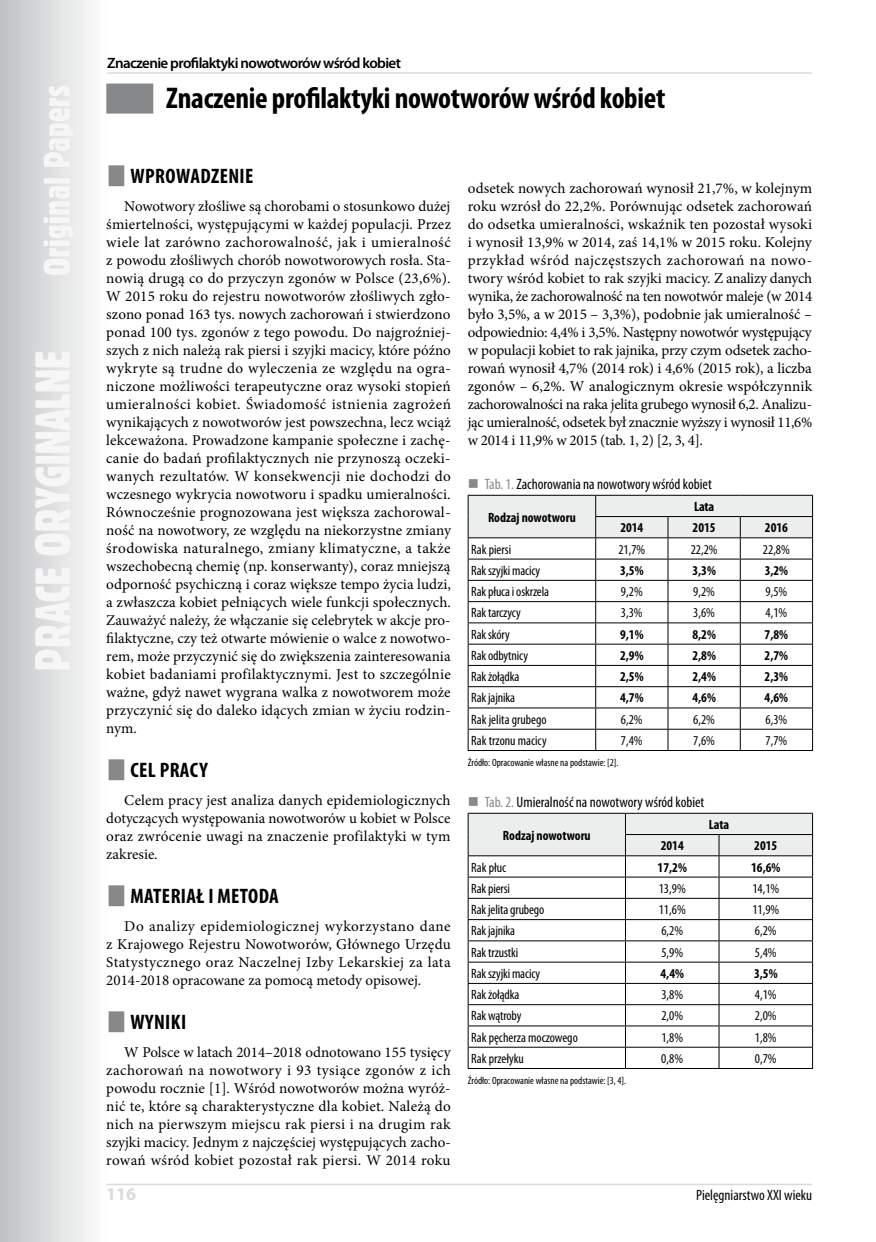
<style>
.page{position:relative;width:876px;height:1242px;background:#fff}
.page>*{position:absolute;margin:0;border:0;box-sizing:border-box;transform-origin:0 0}
.t1{font:700 condensed 30px "Myriad Pro";letter-spacing:-.01em;color:#000}
.t2{font:700 condensed 21px "Myriad Pro";letter-spacing:.02em;color:#000}
.t3{font:700 18px "Myriad Pro";color:#d9dadb}
.t4{font:15px/18px "Minion Pro";letter-spacing:.005em;color:#000;text-align:justify}
.t5{font:condensed 15px "Myriad Pro";color:#000}
.t6{font:600 15px "Myriad Pro";letter-spacing:-.005em;color:#000}
.t7{font:600 15px "Myriad Pro";letter-spacing:-.025em;color:#000}
.t8{font:condensed 13.5px "Myriad Pro";letter-spacing:-.01em;color:#000}
.t9{font:700 condensed 13.5px "Myriad Pro";color:#000}
.t10{font:condensed 10.5px "Myriad Pro";color:#000}
.s1{color:#87888a}
</style>
<div class="page">
<svg style="left:0;top:0;width:108px;height:1242px"></svg>
<svg style="left:35px;top:86px;width:38px;height:583px"></svg>
<hr style="left:106px;top:1183px;width:706px;height:2px;background:#d9dadb">
<hr style="left:107px;top:72px;width:705px;height:2px;background:#d9dadb">
<div style="left:106px;top:84px;width:47px;height:30px;background:#87888a"></div>
<hr style="left:468px;top:750px;width:128px;height:1px;background:#000">
<hr style="left:596px;top:750px;width:72px;height:1px;background:#000">
<hr style="left:668px;top:750px;width:72px;height:1px;background:#000">
<hr style="left:740px;top:750px;width:73px;height:1px;background:#000">
<svg style="left:468px;top:495px;width:345px;height:255px"></svg>
<div style="left:107px;top:56px;width:704px;height:16px;background:#fff"></div>
<hr style="left:468px;top:1068px;width:157px;height:1px;background:#000">
<hr style="left:625px;top:1068px;width:94px;height:1px;background:#000">
<hr style="left:719px;top:1068px;width:94px;height:1px;background:#000">
<svg style="left:468px;top:813px;width:345px;height:255px"></svg>
<p class="t7" style="left:107px;top:53px;width:295px">Znaczenie profilaktyki nowotworów wśród kobiet</p>
<p class="t6" style="left:107px;top:53px;width:347px">The importance of ca cers prophylaxis among women</p>
<h1 class="t1" style="left:166px;top:79px;width:501px">Znaczenie profilaktyki nowotworów wśród kobiet</h1>
<h2 class="t2" style="left:131px;top:163px;width:125px">WPROWADZENIE</h2>
<p class="t4" style="left:106px;top:197px;width:346px;text-indent:18px">Nowotwory złośliwe są chorobami o stosunkowo dużej śmiertelności, występującymi w każdej populacji. Przez wiele lat zarówno zachorowalność, jak i umieralność z powodu złośliwych chorób nowotworowych rosła. Sta&shy;nowią drugą co do przyczyn zgonów w Polsce (23,6%).<br>W 2015 roku do rejestru nowotworów złośliwych zgło&shy;szono ponad 163 tys. nowych zachorowań i stwierdzono ponad 100 tys. zgonów z tego powodu. Do najgroźniej&shy;szych z nich należą rak piersi i szyjki macicy, które późno wykryte są trudne do wyleczenia ze względu na ogra&shy;niczone możliwości terapeutyczne oraz wysoki stopień umieralności kobiet. Świadomość istnienia zagrożeń wynikających z nowotworów jest powszechna, lecz wciąż lekceważona. Prowadzone kampanie społeczne i zachę&shy;canie do badań profilaktycznych nie przynoszą oczeki&shy;wanych rezultatów. W konsekwencji nie dochodzi do wczesnego wykrycia nowotworu i spadku umieralności.<br>Równocześnie prognozowana jest większa zachorowal&shy;ność na nowotwory, ze względu na niekorzystne zmiany środowiska naturalnego, zmiany klimatyczne, a także wszechobecną chemię (np. konserwanty), coraz mniejszą odporność psychiczną i coraz większe tempo życia ludzi, a zwłaszcza kobiet pełniących wiele funkcji społecznych.<br>Zauważyć należy, że włączanie się celebrytek w akcje pro&shy;filaktyczne, czy też otwarte mówienie o walce z nowotwo&shy;rem, może przyczynić się do zwiększenia zainteresowania kobiet badaniami profilaktycznymi. Jest to szczególnie ważne, gdyż nawet wygrana walka z nowotworem może przyczynić się do daleko idących zmian w życiu rodzin&shy;nym.</p>
<h2 class="t2" style="left:131px;top:756px;width:79px">CEL PRACY</h2>
<p class="t4" style="left:106px;top:791px;width:346px;text-indent:18px">Celem pracy jest analiza danych epidemiologicznych dotyczących występowania nowotworów u kobiet w Polsce oraz zwrócenie uwagi na znaczenie profilaktyki w tym zakresie.</p>
<h2 class="t2" style="left:131px;top:882px;width:150px">MATERIAŁ I METODA</h2>
<p class="t4" style="left:106px;top:917px;width:346px;text-indent:18px">Do analizy epidemiologicznej wykorzystano dane z Krajowego Rejestru Nowotworów, Głównego Urzędu Statystycznego oraz Naczelnej Izby Lekarskiej za lata 2014-2018 opracowane za pomocą metody opisowej.</p>
<h2 class="t2" style="left:131px;top:1008px;width:57px">WYNIKI</h2>
<p class="t4" style="left:106px;top:1043px;width:346px;text-indent:18px">W Polsce w latach 2014–2018 odnotowano 155 tysięcy zachorowań na nowotwory i 93 tysiące zgonów z ich powodu rocznie [1]. Wśród nowotworów można wyróż&shy;nić te, które są charakterystyczne dla kobiet. Należą do nich na pierwszym miejscu rak piersi i na drugim rak szyjki macicy. Jednym z najczęściej występujących zacho&shy;rowań wśród kobiet pozostał rak piersi. W 2014 roku</p>
<p class="t4" style="left:468px;top:179px;width:346px">odsetek nowych zachorowań wynosił 21,7%, w kolejnym roku wzrósł do 22,2%. Porównując odsetek zachorowań do odsetka umieralności, wskaźnik ten pozostał wysoki i wynosił 13,9% w 2014, zaś 14,1% w 2015 roku. Kolejny przykład wśród najczęstszych zachorowań na nowo&shy;twory wśród kobiet to rak szyjki macicy. Z analizy danych wynika, że zachorowalność na ten nowotwór maleje (w 2014 było 3,5%, a w 2015 – 3,3%), podobnie jak umieralność – odpowiednio: 4,4% i 3,5%. Następny nowotwór występujący w populacji kobiet to rak jajnika, przy czym odsetek zacho&shy;rowań wynosił 4,7% (2014 rok) i 4,6% (2015 rok), a liczba zgonów – 6,2%. W analogicznym okresie współczynnik zachorowalności na raka jelita grubego wynosił 6,2. Analizu&shy;jąc umieralność, odsetek był znacznie wyższy i wynosił 11,6% w 2014 i 11,9% w 2015 (tab. 1, 2) [2, 3, 4].</p>
<p class="t5" style="left:485px;top:475px;width:229px"><span class="s1">Tab. 1.</span> Zachorowania na nowotwory wśród kobiet</p>
<p class="t9" style="left:488px;top:509px;width:89px">Rodzaj nowotworu</p>
<p class="t9" style="left:694px;top:498px;width:22px">Lata</p>
<p class="t9" style="left:620px;top:519px;width:25px">2014</p>
<p class="t9" style="left:693px;top:519px;width:25px">2015</p>
<p class="t9" style="left:765px;top:519px;width:25px">2016</p>
<p class="t8" style="left:471px;top:541px;width:41px">Rak piersi</p>
<p class="t8" style="left:618px;top:541px;width:28px">21,7%</p>
<p class="t8" style="left:691px;top:541px;width:28px">22,2%</p>
<p class="t8" style="left:763px;top:541px;width:28px">22,8%</p>
<p class="t8" style="left:471px;top:562px;width:70px">Rak szyjki macicy</p>
<p class="t9" style="left:620px;top:562px;width:25px">3,5%</p>
<p class="t9" style="left:692px;top:562px;width:25px">3,3%</p>
<p class="t9" style="left:765px;top:562px;width:25px">3,2%</p>
<p class="t8" style="left:471px;top:583px;width:79px">Rak płuca i oskrzela</p>
<p class="t8" style="left:621px;top:583px;width:23px">9,2%</p>
<p class="t8" style="left:693px;top:583px;width:23px">9,2%</p>
<p class="t8" style="left:765px;top:583px;width:23px">9,5%</p>
<p class="t8" style="left:471px;top:605px;width:51px">Rak tarczycy</p>
<p class="t8" style="left:621px;top:605px;width:23px">3,3%</p>
<p class="t8" style="left:693px;top:605px;width:23px">3,6%</p>
<p class="t8" style="left:765px;top:605px;width:23px">4,1%</p>
<p class="t8" style="left:471px;top:626px;width:40px">Rak skóry</p>
<p class="t9" style="left:620px;top:625px;width:25px">9,1%</p>
<p class="t9" style="left:692px;top:625px;width:25px">8,2%</p>
<p class="t9" style="left:765px;top:625px;width:25px">7,8%</p>
<p class="t8" style="left:471px;top:647px;width:58px">Rak odbytnicy</p>
<p class="t9" style="left:620px;top:647px;width:25px">2,9%</p>
<p class="t9" style="left:692px;top:647px;width:25px">2,8%</p>
<p class="t9" style="left:765px;top:647px;width:25px">2,7%</p>
<p class="t8" style="left:471px;top:668px;width:50px">Rak żołądka</p>
<p class="t9" style="left:620px;top:668px;width:25px">2,5%</p>
<p class="t9" style="left:692px;top:668px;width:25px">2,4%</p>
<p class="t9" style="left:765px;top:668px;width:25px">2,3%</p>
<p class="t8" style="left:471px;top:690px;width:45px">Rak jajnika</p>
<p class="t9" style="left:620px;top:689px;width:25px">4,7%</p>
<p class="t9" style="left:692px;top:689px;width:25px">4,6%</p>
<p class="t9" style="left:765px;top:689px;width:25px">4,6%</p>
<p class="t8" style="left:471px;top:711px;width:77px">Rak jelita grubego</p>
<p class="t8" style="left:621px;top:711px;width:23px">6,2%</p>
<p class="t8" style="left:693px;top:711px;width:23px">6,2%</p>
<p class="t8" style="left:765px;top:711px;width:23px">6,3%</p>
<p class="t8" style="left:471px;top:732px;width:77px">Rak trzonu macicy</p>
<p class="t8" style="left:621px;top:732px;width:23px">7,4%</p>
<p class="t8" style="left:693px;top:732px;width:23px">7,6%</p>
<p class="t8" style="left:765px;top:732px;width:23px">7,7%</p>
<p class="t10" style="left:468px;top:756px;width:152px">Źródło: Opracowanie własne na podstawie: [2].</p>
<p class="t5" style="left:485px;top:793px;width:221px"><span class="s1">Tab. 2.</span> Umieralność na nowotwory wśród kobiet</p>
<p class="t9" style="left:503px;top:826px;width:89px">Rodzaj nowotworu</p>
<p class="t9" style="left:709px;top:816px;width:22px">Lata</p>
<p class="t9" style="left:661px;top:837px;width:25px">2014</p>
<p class="t9" style="left:754px;top:837px;width:25px">2015</p>
<p class="t8" style="left:471px;top:859px;width:36px">Rak płuc</p>
<p class="t9" style="left:658px;top:858px;width:31px">17,2%</p>
<p class="t9" style="left:751px;top:858px;width:31px">16,6%</p>
<p class="t8" style="left:471px;top:880px;width:40px">Rak piersi</p>
<p class="t8" style="left:659px;top:880px;width:28px">13,9%</p>
<p class="t8" style="left:752px;top:880px;width:28px">14,1%</p>
<p class="t8" style="left:471px;top:901px;width:75px">Rak jelita grubego</p>
<p class="t8" style="left:659px;top:901px;width:28px">11,6%</p>
<p class="t8" style="left:752px;top:901px;width:28px">11,9%</p>
<p class="t8" style="left:471px;top:922px;width:45px">Rak jajnika</p>
<p class="t8" style="left:661px;top:922px;width:23px">6,2%</p>
<p class="t8" style="left:755px;top:922px;width:23px">6,2%</p>
<p class="t8" style="left:471px;top:944px;width:48px">Rak trzustki</p>
<p class="t8" style="left:661px;top:944px;width:23px">5,9%</p>
<p class="t8" style="left:755px;top:944px;width:23px">5,4%</p>
<p class="t8" style="left:471px;top:965px;width:70px">Rak szyjki macicy</p>
<p class="t9" style="left:660px;top:965px;width:25px">4,4%</p>
<p class="t9" style="left:754px;top:965px;width:25px">3,5%</p>
<p class="t8" style="left:471px;top:986px;width:50px">Rak żołądka</p>
<p class="t8" style="left:661px;top:986px;width:23px">3,8%</p>
<p class="t8" style="left:755px;top:986px;width:23px">4,1%</p>
<p class="t8" style="left:471px;top:1007px;width:52px">Rak wątroby</p>
<p class="t8" style="left:661px;top:1007px;width:23px">2,0%</p>
<p class="t8" style="left:755px;top:1007px;width:23px">2,0%</p>
<p class="t8" style="left:471px;top:1029px;width:108px">Rak pęcherza moczowego</p>
<p class="t8" style="left:661px;top:1029px;width:23px">1,8%</p>
<p class="t8" style="left:755px;top:1029px;width:23px">1,8%</p>
<p class="t8" style="left:471px;top:1050px;width:54px">Rak przełyku</p>
<p class="t8" style="left:661px;top:1050px;width:23px">0,8%</p>
<p class="t8" style="left:755px;top:1050px;width:23px">0,7%</p>
<p class="t10" style="left:468px;top:1074px;width:160px">Źródło: Opracowanie własne na podstawie: [3, 4].</p>
<p class="t3" style="left:106px;top:1182px;width:31px">116</p>
<p class="t5" style="left:696px;top:1186px;width:118px">Pielęgniarstwo XXI wieku</p>
</div>
